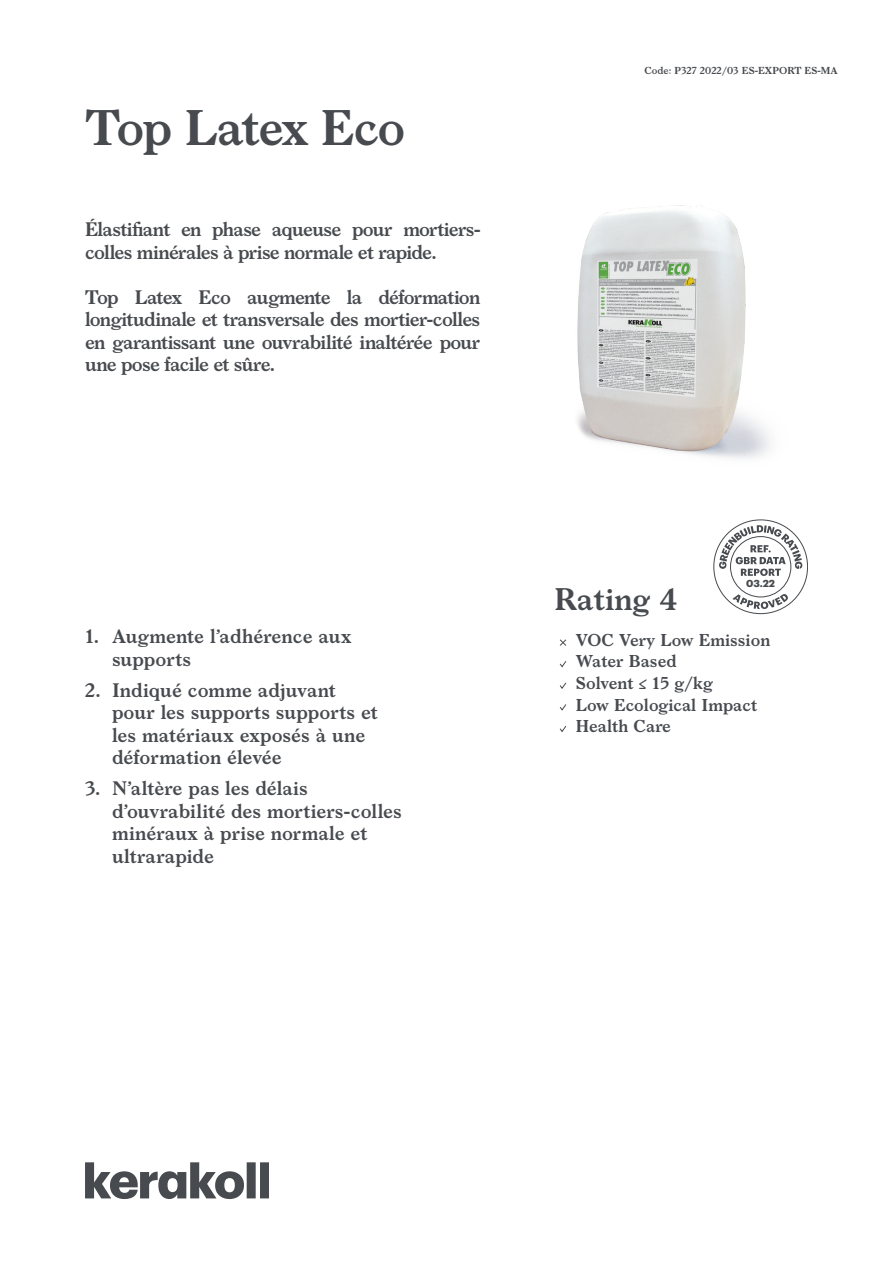
<style>
.page{position:relative;width:893px;height:1263px;background:#fff}
.page>*{position:absolute;margin:0;border:0;box-sizing:border-box;transform-origin:0 0}
.t1{font:600 48px "Larish Neue";letter-spacing:-.035em;color:#474a4e}
.t2{font:600 30px "Larish Neue";color:#474a4e}
.t3{font:600 18.75px/22.5px "Larish Neue";letter-spacing:-.01em;color:#474a4e}
.t4{font:600 18.75px/22.5px "Larish Neue";letter-spacing:-.04em;color:#474a4e}
.t5{font:600 16.5px/21.6px "Larish Neue";color:#474a4e}
.t6{font:700 10.05px "Graphik";color:#474a4e}
.t7{font:600 9.75px "Larish Neue";color:#474a4e}
</style>
<div class="page">
<svg style="left:85px;top:1162px;width:184px;height:37px"></svg>
<svg style="left:713px;top:519px;width:95px;height:95px"></svg>
<svg style="left:559px;top:639px;width:8px;height:7px"></svg>
<svg style="left:559px;top:661px;width:8px;height:7px"></svg>
<svg style="left:559px;top:682px;width:8px;height:7px"></svg>
<svg style="left:559px;top:704px;width:8px;height:7px"></svg>
<svg style="left:559px;top:726px;width:8px;height:6px"></svg>
<img style="left:577px;top:205px;width:194px;height:254px">
<h1 class="t1" style="left:85px;top:91px;width:322px">Top Latex Eco</h1>
<p class="t4" style="left:85px;top:217px;width:397px">Élastifiant en phase aqueuse pour mortiers&shy;colles minérales à prise normale et rapide.</p>
<p class="t3" style="left:85px;top:284px;width:397px;text-align:justify">Top Latex Eco augmente la déformation longitudinale et transversale des mortier-colles en garantissant une ouvrabilité inaltérée pour une pose facile et sûre.</p>
<p class="t7" style="left:644px;top:63px;width:195px">Code: P327 2022/03 ES-EXPORT ES-MA</p>
<p class="t3" style="left:112px;top:624px;width:241px;text-indent:-27px">1. Augmente l’adhérence aux supports</p>
<p class="t3" style="left:112px;top:677px;width:267px;text-indent:-27px">2. Indiqué comme adjuvant pour les supports supports et les matériaux exposés à une déformation élevée</p>
<p class="t3" style="left:112px;top:776px;width:291px;text-indent:-27px">3. N’altère pas les délais d’ouvrabilité des mortiers-colles minéraux à prise normale et ultrarapide</p>
<p class="t6" style="left:746px;top:575px;width:30px">03.22</p>
<h2 class="t2" style="left:554px;top:576px;width:125px">Rating 4</h2>
<p class="t5" style="left:576px;top:628px;width:196px">VOC Very Low Emission<br>Water Based<br>Solvent ≤ 15 g/kg<br>Low Ecological Impact<br>Health Care</p>
</div>
